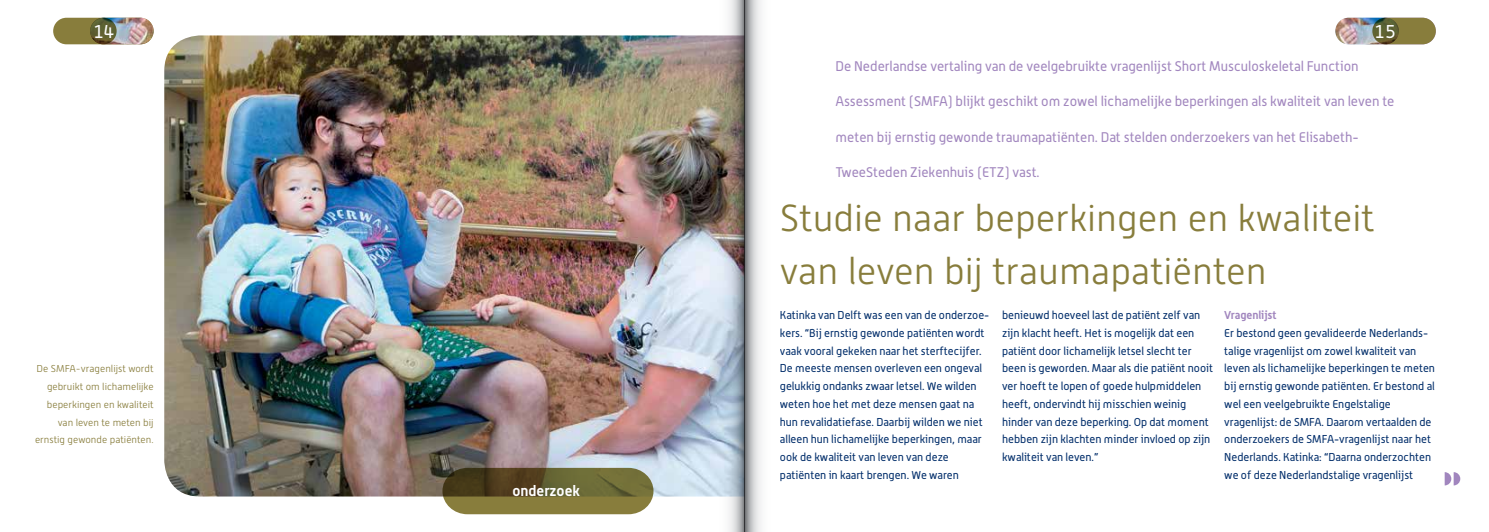
<style>
.page{position:relative;width:1489px;height:532px;background:#fff}
.page>*{position:absolute;margin:0;border:0;box-sizing:border-box;transform-origin:0 0}
.t1{font:300 37.5px/53.1px "Alwyn New";color:#887d3c}
.t2{font:18.75px "Alwyn";color:#fff}
.t3{font:700 14.75px "Alwyn";color:#fff}
.t4{font:13.75px "Alwyn";color:#a186be}
.t5{font:11.25px/17.8px "Alwyn";color:#002d6a}
.t6{font:700 11.25px "Alwyn";color:#a186be}
.t7{font:300 10px/17.8px "Alwyn New";color:#887d3c;text-align:right}
</style>
<div class="page">
<div style="left:1372px;top:18px;width:63px;height:26px;background:#887d3c;border-radius:13px"></div>
<img style="left:1335px;top:18px;width:63px;height:26px">
<img style="left:164px;top:35px;width:545px;height:461px">
<svg style="left:442px;top:467px;width:211px;height:47px;background:#72693a"></svg>
<div style="left:53px;top:18px;width:64px;height:26px;background:#887d3c;border-radius:13px"></div>
<img style="left:90px;top:18px;width:64px;height:26px">
<svg style="left:1444px;top:472px;width:16px;height:13px"></svg>
<svg style="left:744px;top:0;width:17px;height:531px;background:#bcbebf"></svg>
<img style="left:709px;top:0;width:35px;height:531px">
<h2 class="t2" style="left:93px;top:20px;width:23px">14</h2>
<p class="t7" style="left:35px;top:360px;width:120px">De SMFA-vragenlijst wordt gebruikt om lichamelijke beperkingen en kwaliteit van leven te meten bij ernstig gewonde patiënten.</p>
<h3 class="t3" style="left:512px;top:481px;width:69px">onderzoek</h3>
<h2 class="t2" style="left:1373px;top:20px;width:23px">15</h2>
<p class="t4" style="left:835px;top:58px;width:524px">De Nederlandse vertaling van de veelgebruikte vragenlijst Short Musculoskeletal Function</p>
<p class="t4" style="left:835px;top:93px;width:560px">Assessment (SMFA) blijkt geschikt om zowel lichamelijke beperkingen als kwaliteit van leven te</p>
<p class="t4" style="left:835px;top:129px;width:524px">meten bij ernstig gewonde traumapatiënten. Dat stelden onderzoekers van het Elisabeth-</p>
<p class="t4" style="left:835px;top:164px;width:206px">TweeSteden Ziekenhuis (ETZ) vast.</p>
<h1 class="t1" style="left:780px;top:191px;width:596px">Studie naar beperkingen en kwaliteit van leven bij traumapatiënten</h1>
<p class="t5" style="left:780px;top:306px;width:211px">Katinka van Delft was een van de onderzoe&shy;kers. “Bij ernstig gewonde patiënten wordt vaak vooral gekeken naar het sterftecijfer.<br>De meeste mensen overleven een ongeval gelukkig ondanks zwaar letsel. We wilden weten hoe het met deze mensen gaat na hun revalidatiefase. Daarbij wilden we niet alleen hun lichamelijke beperkingen, maar ook de kwaliteit van leven van deze patiënten in kaart brengen. We waren</p>
<p class="t5" style="left:1002px;top:306px;width:212px">benieuwd hoeveel last de patiënt zelf van zijn klacht heeft. Het is mogelijk dat een patiënt door lichamelijk letsel slecht ter been is geworden. Maar als die patiënt nooit ver hoeft te lopen of goede hulpmiddelen heeft, ondervindt hij misschien weinig hinder van deze beperking. Op dat moment hebben zijn klachten minder invloed op zijn kwaliteit van leven.”</p>
<p class="t6" style="left:1224px;top:308px;width:54px">Vragenlijst</p>
<p class="t5" style="left:1224px;top:324px;width:212px">Er bestond geen gevalideerde Nederlands&shy;talige vragenlijst om zowel kwaliteit van leven als lichamelijke beperkingen te meten bij ernstig gewonde patiënten. Er bestond al wel een veelgebruikte Engelstalige vragenlijst: de SMFA. Daarom vertaalden de onderzoekers de SMFA-vragenlijst naar het Nederlands. Katinka: “Daarna onderzochten we of deze Nederlandstalige vragenlijst</p>
</div>
